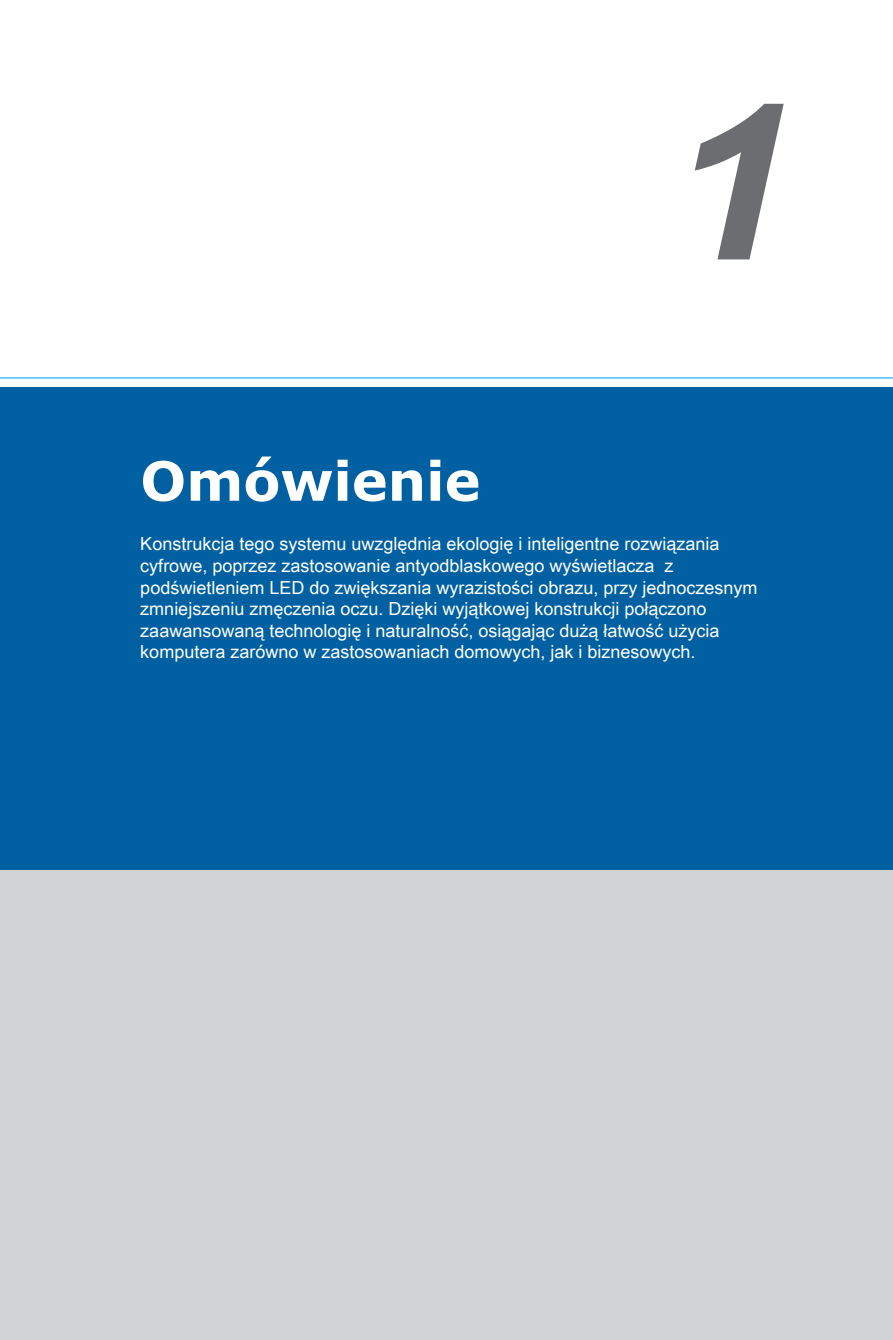
<style>
.page{position:relative;width:893px;height:1340px;background:#fff}
.page>*{position:absolute;margin:0;border:0;box-sizing:border-box;transform-origin:0 0}
.chapter_number{font:italic 700 216px "Arial";color:#6c6d70;scale:1.05 1}
.Chapter_text_-_24pt{font:700 54px "Verdana";color:#fff}
.Body_text_-_8pt{font:18px/21.6px "Arial Unicode MS";color:#fff}
</style>
<div class="page">
<div style="left:0;top:845px;width:893px;height:494px;background:#d1d2d4"></div>
<div style="left:0;top:387px;width:893px;height:482px;background:#0160a1"></div>
<hr style="left:0;top:377px;width:893px;height:1px;background:#00aeef">
<p class="chapter_number" style="left:668px;top:39px;width:122px">1</p>
<p class="Chapter_text_-_24pt" style="left:140px;top:443px;width:342px">Omówienie</p>
<p class="Body_text_-_8pt" style="left:140px;top:533px;width:619px">Konstrukcja tego systemu uwzględnia ekologię i inteligentne rozwiązania cyfrowe, poprzez zastosowanie antyodblaskowego wyświetlacza z podświetleniem LED do zwiększania wyrazistości obrazu, przy jednoczesnym zmniejszeniu zmęczenia oczu. Dzięki wyjątkowej konstrukcji połączono zaawansowaną technologię i naturalność, osiągając dużą łatwość użycia komputera zarówno w zastosowaniach domowych, jak i biznesowych.</p>
</div>
